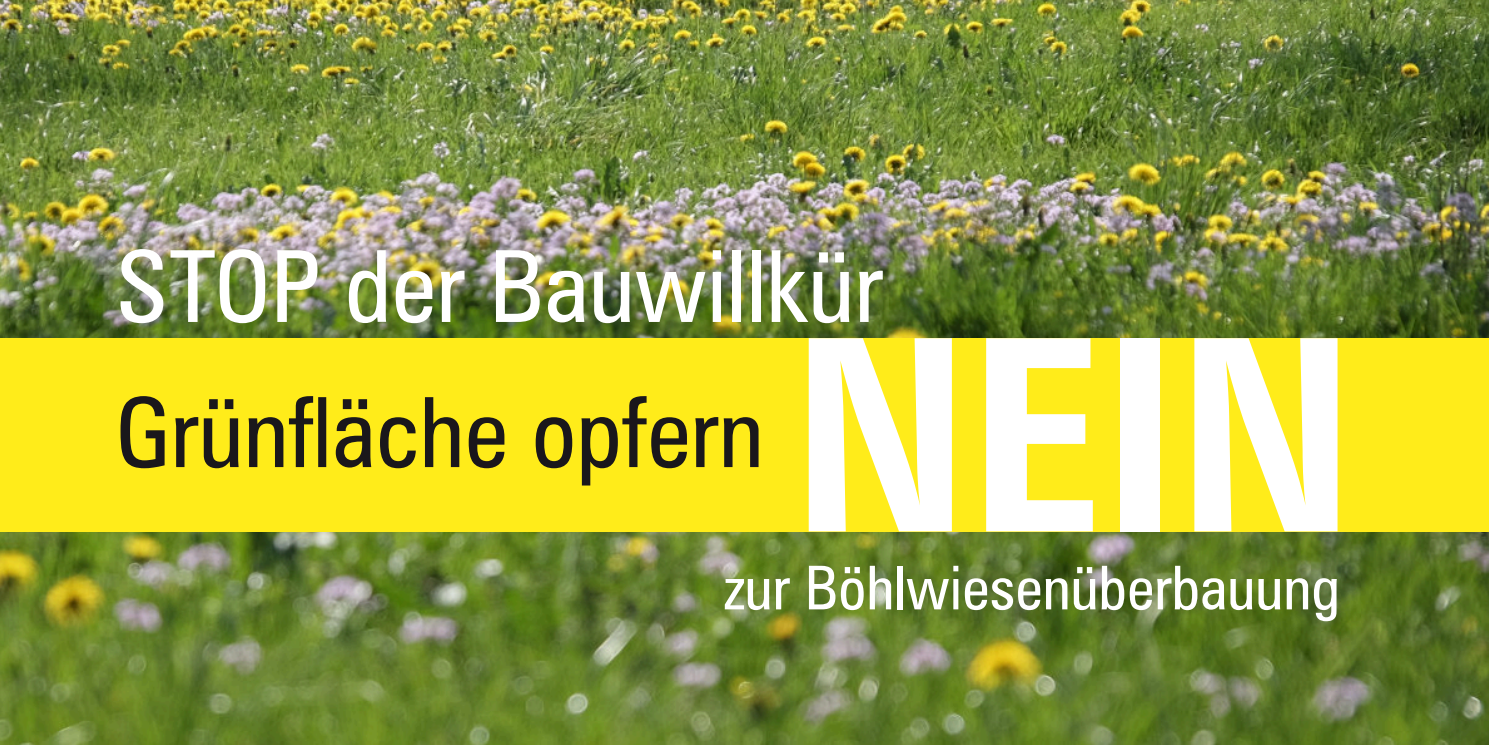
<style>
.page{position:relative;width:1489px;height:745px;background:#fff}
.page>*{position:absolute;margin:0;border:0;box-sizing:border-box;transform-origin:0 0}
.t1{font:700 condensed 267.75px "Zurich BT";color:#fff}
.t2{font:condensed 99.5px "Zurich BT";color:#fff}
.t3{font:condensed 97px "Zurich BT";color:#1a171b}
.t4{font:condensed 60.5px "Zurich BT";color:#fff}
</style>
<div class="page">
<img style="left:0;top:0;width:1488px;height:744px">
<div style="left:0;top:338px;width:1488px;height:193px;background:#ffec1a"></div>
<h2 class="t2" style="left:117px;top:246px;width:767px">STOP der Bauwillkür</h2>
<h3 class="t3" style="left:116px;top:393px;width:649px">Grünfläche opfern</h3>
<h1 class="t1" style="left:791px;top:327px;width:564px">NEIN</h1>
<p class="t4" style="left:724px;top:563px;width:617px">zur Böhlwiesenüberbauung</p>
</div>
